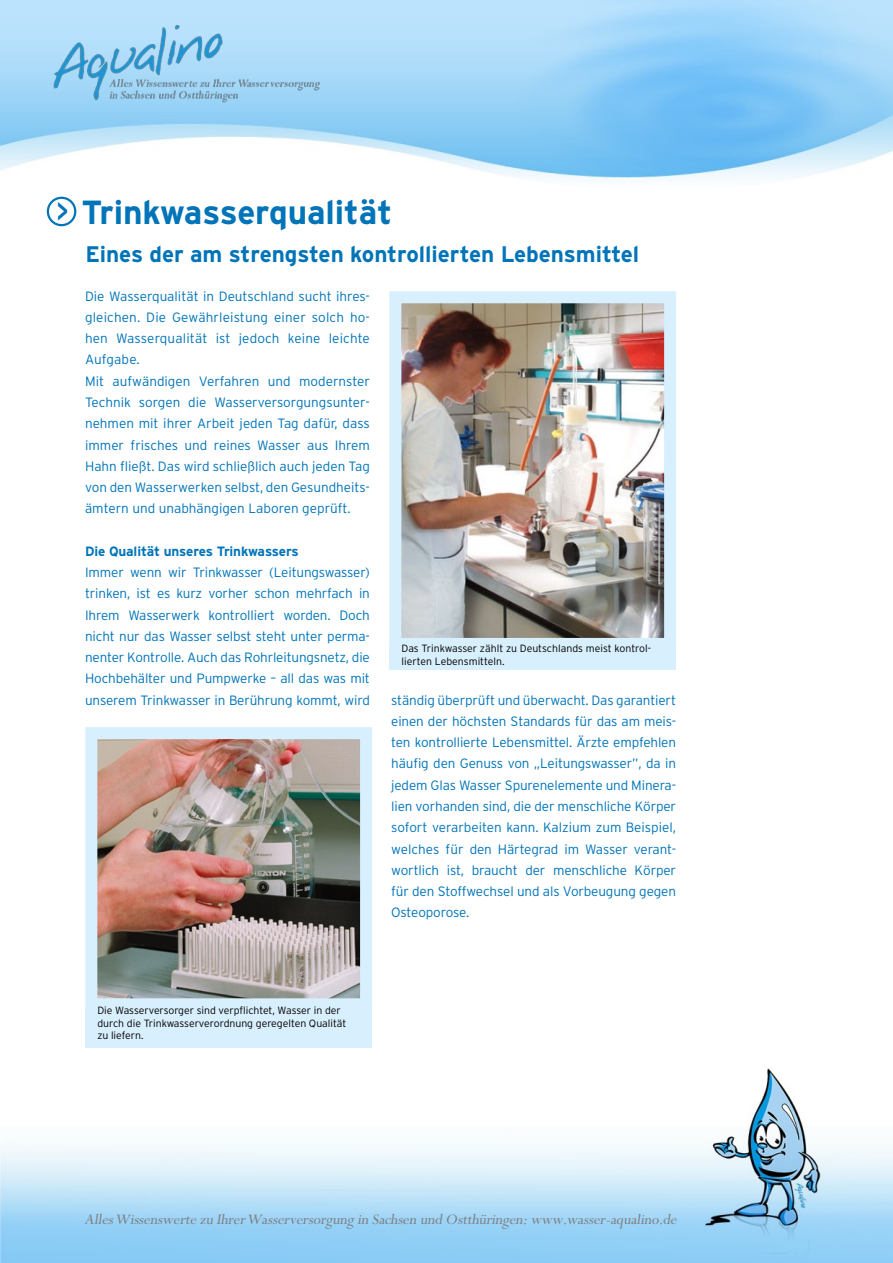
<style>
.page{position:relative;width:893px;height:1263px;background:#fff}
.page>*{position:absolute;margin:0;border:0;box-sizing:border-box;transform-origin:0 0}
.t1{font:700 33.45px "Interstate";letter-spacing:-.005em;color:#0074b8}
.t2{font:700 22.5px "Interstate";letter-spacing:-.005em;color:#0074b8}
.t3{font:italic 16.2px "Perpetua";color:#7d7d7d}
.t4{font:300 13.5px/21.3px "Interstate";color:#0074b8;text-align:justify}
.t5{font:700 13.5px "Interstate";letter-spacing:-.01em;color:#0074b8}
.t6{font:300 10.5px/12.6px "Interstate";letter-spacing:-.005em;color:#000}
.s1{font-weight:400;font-size:31.2px}
</style>
<div class="page">
<img style="left:0;top:0;width:893px;height:1263px">
<div style="left:47px;top:197px;width:29px;height:29px;border:2px solid #0074b8;border-radius:50%"></div>
<img style="left:44px;top:13px;width:286px;height:109px">
<img style="left:402px;top:304px;width:261px;height:333px">
<div style="left:389px;top:291px;width:287px;height:359px;border:12px solid #d8effd"></div>
<div style="left:389px;top:642px;width:287px;height:28px;background:#d8effd"></div>
<img style="left:98px;top:740px;width:261px;height:257px">
<div style="left:85px;top:727px;width:287px;height:283px;border:12px solid #d8effd"></div>
<div style="left:85px;top:1008px;width:287px;height:39px;background:#d8effd"></div>
<h1 class="t1" style="left:56px;top:194px;width:337px"><span class="s1">&gt;</span> Trinkwasserqualität</h1>
<h2 class="t2" style="left:85px;top:242px;width:555px">Eines der am strengsten kontrollierten Lebensmittel</h2>
<p class="t4" style="left:85px;top:285px;width:286px;text-align:left">Die Wasserqualität in Deutschland sucht ihres&shy;gleichen. Die Gewährleistung einer solch ho&shy;hen Wasserqualität ist jedoch keine leichte Aufgabe.<br>Mit aufwändigen Verfahren und modernster Technik sorgen die Wasserversorgungsunter&shy;nehmen mit ihrer Arbeit jeden Tag dafür, dass immer frisches und reines Wasser aus Ihrem Hahn fließt. Das wird schließlich auch jeden Tag von den Wasserwerken selbst, den Gesundheits&shy;ämtern und unabhängigen Laboren geprüft.</p>
<p class="t5" style="left:85px;top:543px;width:215px">Die Qualität unseres Trinkwassers</p>
<p class="t4" style="left:85px;top:562px;width:286px">Immer wenn wir Trinkwasser (Leitungswasser) trinken, ist es kurz vorher schon mehrfach in Ihrem Wasserwerk kontrolliert worden. Doch nicht nur das Wasser selbst steht unter perma&shy;nenter Kontrolle. Auch das Rohrleitungsnetz, die Hochbehälter und Pumpwerke – all das was mit unserem Trinkwasser in Berührung kommt, wird</p>
<p class="t6" style="left:401px;top:642px;width:251px">Das Trinkwasser zählt zu Deutschlands meist kontrol&shy;lierten Lebensmitteln.</p>
<p class="t4" style="left:391px;top:689px;width:286px">ständig überprüft und überwacht. Das garantiert einen der höchsten Standards für das am meis&shy;ten kontrollierte Lebensmittel. Ärzte empfehlen häufig den Genuss von „Leitungswasser”, da in jedem Glas Wasser Spurenelemente und Minera&shy;lien vorhanden sind, die der menschliche Körper sofort verarbeiten kann. Kalzium zum Beispiel, welches für den Härtegrad im Wasser verant&shy;wortlich ist, braucht der menschliche Körper für den Stoffwechsel und als Vorbeugung gegen Osteoporose.</p>
<p class="t6" style="left:97px;top:1004px;width:251px">Die Wasserversorger sind verpflichtet, Wasser in der durch die Trinkwasserverordnung geregelten Qualität zu liefern.</p>
<p class="t3" style="left:85px;top:1211px;width:596px">AllesWissenswerte zu Ihrer Wasserversorgung in Sachsen und Ostthüringen: www.wasser-aqualino.de</p>
</div>
